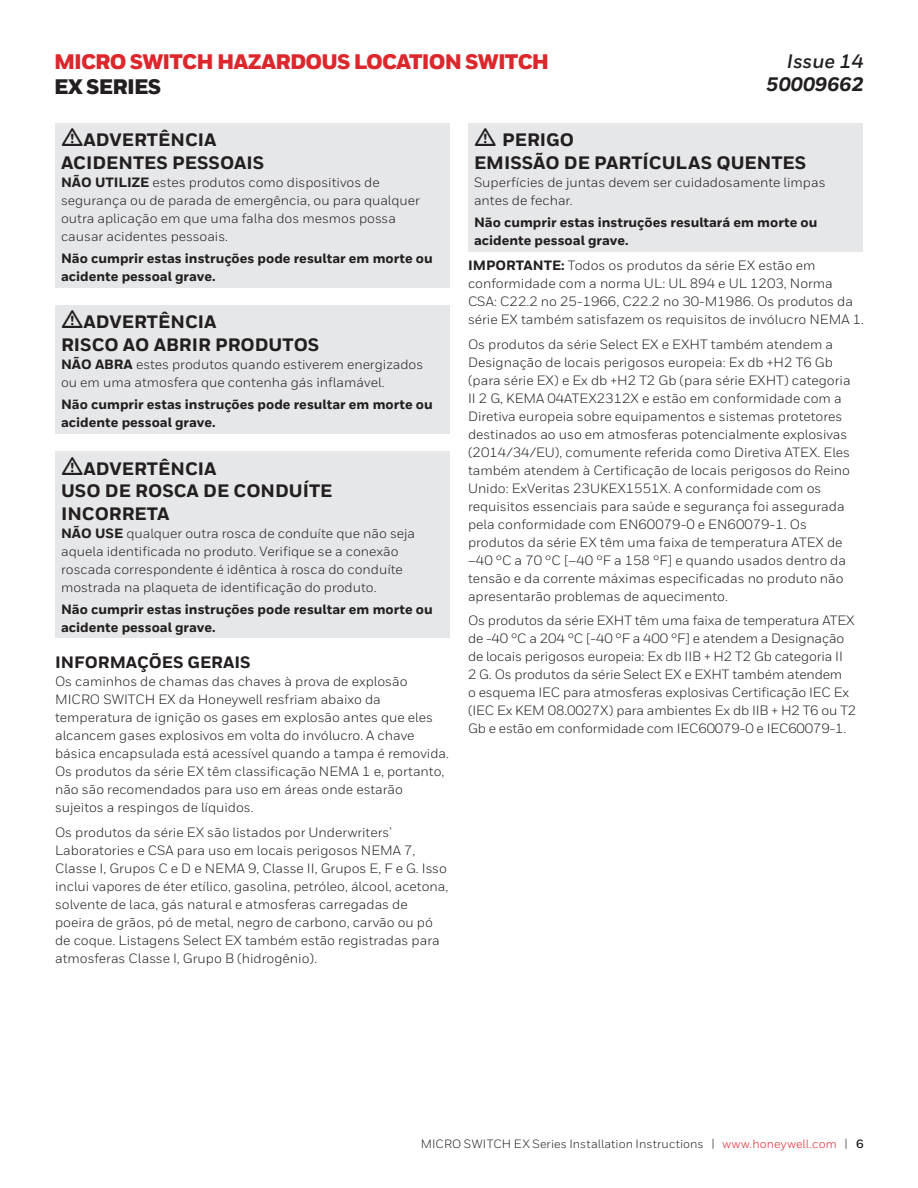
<style>
.page{position:relative;width:918px;height:1188px;background:#fff}
.page>*{position:absolute;margin:0;border:0;box-sizing:border-box;transform-origin:0 0}
.t1{font:900 21px "Honeywell Sans";letter-spacing:-.04em;color:#dc272d}
.t2{font:900 21px "Honeywell Sans";letter-spacing:-.04em;color:#231f20}
.t3{font:italic 800 19.5px "Honeywell Sans";color:#231f20}
.t4{font:italic 700 19.5px "Honeywell Sans";color:#231f20}
.Warning_Subhead{font:800 18px/22.5px "Honeywell Sans";color:#231f20}
.Sub_Headline{font:800 16.5px "Honeywell Sans";color:#231f20}
.Body_Copy{font:13.5px/18px "Honeywell Sans";color:#231f20}
.Warning_Bullet{font:13.5px/18px "Honeywell Sans";color:#231f20}
.Warning_Bold_Note{font:800 13.5px/18px "Honeywell Sans";color:#231f20}
.t5{font:12px "Honeywell Sans";letter-spacing:.01em;color:#231f20}
.s1{font-weight:800}
.s2{color:#dc272d}
.s3{font-weight:700}
</style>
<div class="page">
<div style="left:55px;top:123px;width:395px;height:164px;background:#e6e7e9"></div>
<div style="left:55px;top:305px;width:395px;height:128px;background:#e6e7e9"></div>
<div style="left:55px;top:451px;width:395px;height:187px;background:#e6e7e9"></div>
<div style="left:468px;top:123px;width:394px;height:128px;background:#e6e7e9"></div>
<h1 class="t1" style="left:54px;top:48px;width:497px">MICRO SWITCH HAZARDOUS LOCATION SWITCH</h1>
<h1 class="t2" style="left:54px;top:74px;width:109px">EX SERIES</h1>
<h2 class="t4" style="left:787px;top:49px;width:79px">Issue 14</h2>
<h2 class="t3" style="left:766px;top:72px;width:99px">50009662</h2>
<p class="Warning_Subhead" style="left:84px;top:129px;width:134px">ADVERTÊNCIA</p>
<p class="Warning_Subhead" style="left:61px;top:152px;width:205px">ACIDENTES PESSOAIS</p>
<p class="Warning_Bullet" style="left:61px;top:173px;width:360px"><span class="s1">NÃO UTILIZE</span> estes produtos como dispositivos de segurança ou de parada de emergência, ou para qualquer outra aplicação em que uma falha dos mesmos possa causar acidentes pessoais.</p>
<p class="Warning_Bold_Note" style="left:61px;top:250px;width:373px">Não cumprir estas instruções pode resultar em morte ou acidente pessoal grave.</p>
<p class="Warning_Subhead" style="left:84px;top:311px;width:134px">ADVERTÊNCIA</p>
<p class="Warning_Subhead" style="left:61px;top:334px;width:260px">RISCO AO ABRIR PRODUTOS</p>
<p class="Warning_Bullet" style="left:61px;top:355px;width:364px"><span class="s1">NÃO ABRA</span> estes produtos quando estiverem energizados ou em uma atmosfera que contenha gás inflamável.</p>
<p class="Warning_Bold_Note" style="left:61px;top:396px;width:373px">Não cumprir estas instruções pode resultar em morte ou acidente pessoal grave.</p>
<p class="Warning_Subhead" style="left:84px;top:458px;width:134px">ADVERTÊNCIA</p>
<p class="Warning_Subhead" style="left:61px;top:480px;width:273px">USO DE ROSCA DE CONDUÍTE<br>INCORRETA</p>
<p class="Warning_Bullet" style="left:61px;top:524px;width:356px"><span class="s1">NÃO USE</span> qualquer outra rosca de conduíte que não seja aquela identificada no produto. Verifique se a conexão roscada correspondente é idêntica à rosca do conduíte mostrada na plaqueta de identificação do produto.</p>
<p class="Warning_Bold_Note" style="left:61px;top:601px;width:373px">Não cumprir estas instruções pode resultar em morte ou acidente pessoal grave.</p>
<p class="Sub_Headline" style="left:55px;top:652px;width:197px">INFORMAÇÕES GERAIS</p>
<p class="Body_Copy" style="left:55px;top:672px;width:395px">Os caminhos de chamas das chaves à prova de explosão MICRO SWITCH EX da Honeywell resfriam abaixo da temperatura de ignição os gases em explosão antes que eles alcancem gases explosivos em volta do invólucro. A chave básica encapsulada está acessível quando a tampa é removida.<br>Os produtos da série EX têm classificação NEMA 1 e, portanto, não são recomendados para uso em áreas onde estarão sujeitos a respingos de líquidos.</p>
<p class="Body_Copy" style="left:55px;top:823px;width:395px">Os produtos da série EX são listados por Underwriters’ Laboratories e CSA para uso em locais perigosos NEMA 7, Classe I, Grupos C e D e NEMA 9, Classe II, Grupos E, F e G. Isso inclui vapores de éter etílico, gasolina, petróleo, álcool, acetona, solvente de laca, gás natural e atmosferas carregadas de poeira de grãos, pó de metal, negro de carbono, carvão ou pó de coque. Listagens Select EX também estão registradas para atmosferas Classe I, Grupo B (hidrogênio).</p>
<p class="Warning_Subhead" style="left:502px;top:129px;width:74px">PERIGO</p>
<p class="Warning_Subhead" style="left:474px;top:152px;width:334px">EMISSÃO DE PARTÍCULAS QUENTES</p>
<p class="Warning_Bullet" style="left:474px;top:173px;width:353px">Superfícies de juntas devem ser cuidadosamente limpas antes de fechar.</p>
<p class="Warning_Bold_Note" style="left:474px;top:214px;width:345px">Não cumprir estas instruções resultará em morte ou acidente pessoal grave.</p>
<p class="Body_Copy" style="left:468px;top:256px;width:397px"><span class="s1">IMPORTANTE:</span> Todos os produtos da série EX estão em conformidade com a norma UL: UL 894 e UL 1203, Norma CSA: C22.2 no 25-1966, C22.2 no 30-M1986. Os produtos da série EX também satisfazem os requisitos de invólucro NEMA 1.</p>
<p class="Body_Copy" style="left:468px;top:335px;width:384px">Os produtos da série Select EX e EXHT também atendem a Designação de locais perigosos europeia: Ex db +H2 T6 Gb (para série EX) e Ex db +H2 T2 Gb (para série EXHT) categoria II 2 G, KEMA 04ATEX2312X e estão em conformidade com a Diretiva europeia sobre equipamentos e sistemas protetores destinados ao uso em atmosferas potencialmente explosivas (2014/34/EU), comumente referida como Diretiva ATEX. Eles também atendem à Certificação de locais perigosos do Reino Unido: ExVeritas 23UKEX1551X. A conformidade com os requisitos essenciais para saúde e segurança foi assegurada pela conformidade com EN60079-0 e EN60079-1. Os produtos da série EX têm uma faixa de temperatura ATEX de –40 °C a 70 °C [–40 °F a 158 °F] e quando usados dentro da tensão e da corrente máximas especificadas no produto não apresentarão problemas de aquecimento.</p>
<p class="Body_Copy" style="left:468px;top:612px;width:390px">Os produtos da série EXHT têm uma faixa de temperatura ATEX de -40 °C a 204 °C [-40 °F a 400 °F] e atendem a Designação de locais perigosos europeia: Ex db IIB + H2 T2 Gb categoria II<br>2 G. Os produtos da série Select EX e EXHT também atendem<br>o esquema IEC para atmosferas explosivas Certificação IEC Ex (IEC Ex KEM 08.0027X) para ambientes Ex db IIB + H2 T6 ou T2<br>Gb e estão em conformidade com IEC60079-0 e IEC60079-1.</p>
<p class="t5" style="left:421px;top:1136px;width:445px">MICRO SWITCH EX Series Installation Instructions | <span class="s2">www.honeywell.com</span> | <span class="s3">6</span></p>
</div>
